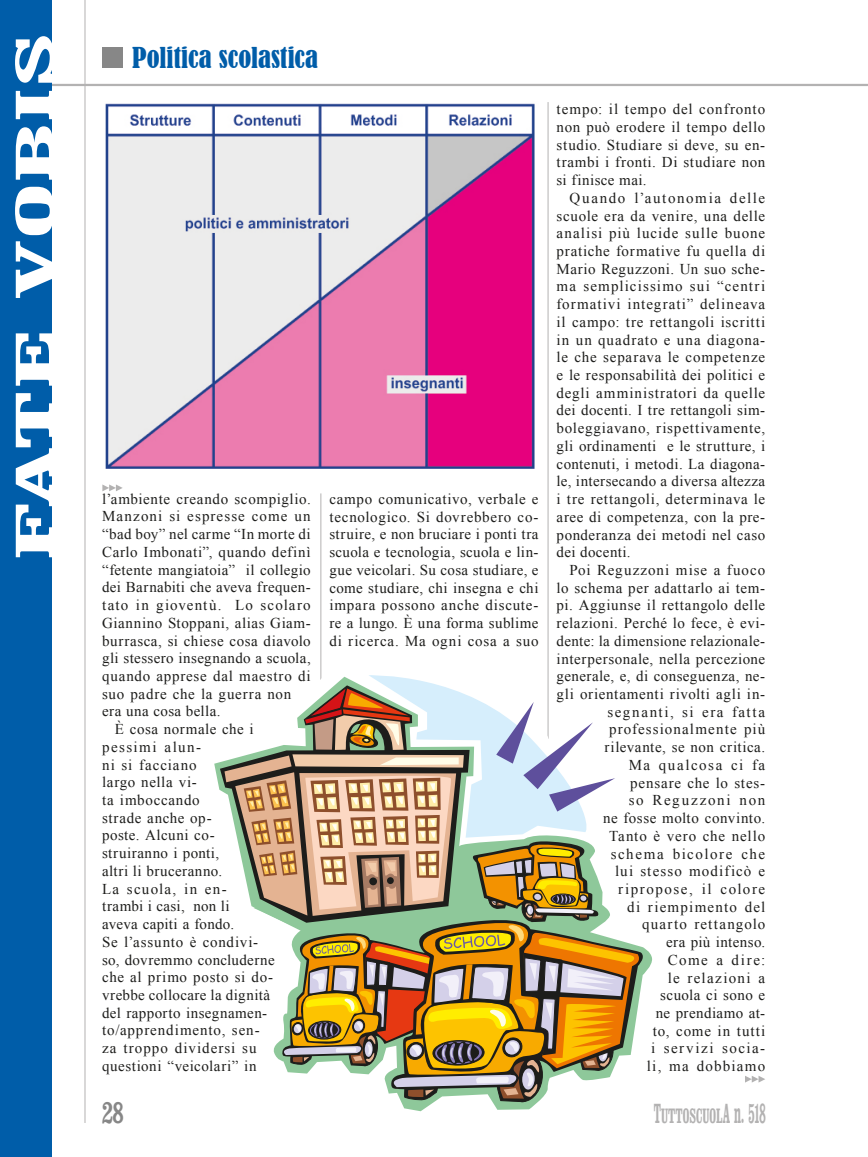
<style>
.page{position:relative;width:868px;height:1157px;background:#fff}
.page>*{position:absolute;margin:0;border:0;box-sizing:border-box;transform-origin:0 0}
.t1{font:700 condensed 54px "Clarendon";color:#fff;scale:2.13 1}
.t2{font:700 condensed 30px "Clarendon";color:#878787;scale:.8 1}
.t3{font:condensed 27px "Bernard";color:#005da9}
.t4{font:700 condensed 21px "Clarendon";letter-spacing:-.015em;color:#b3b2b2;scale:.67 1}
.t5{font:15px/17.7px "Times New Roman";letter-spacing:.045em;color:#1d1d1b;text-align:justify}
.t6{font:15px "Times New Roman";letter-spacing:.025em;color:#1d1d1b}
.t7{font:15px "Times New Roman";letter-spacing:.105em;color:#1d1d1b}
.t8{font:15px "Times New Roman";letter-spacing:.065em;color:#1d1d1b}
.t9{font:15px "Times New Roman";letter-spacing:.02em;color:#1d1d1b}
.t10{font:15px "Times New Roman";letter-spacing:.08em;color:#1d1d1b}
.t11{font:15px "Times New Roman";letter-spacing:.075em;color:#1d1d1b}
.t12{font:15px "Times New Roman";letter-spacing:.07em;color:#1d1d1b}
.t13{font:15px "Times New Roman";letter-spacing:.085em;color:#1d1d1b}
.t14{font:15px "Times New Roman";letter-spacing:.015em;color:#1d1d1b}
.t15{font:15px "Times New Roman";letter-spacing:.095em;color:#1d1d1b}
.t16{font:15px "Times New Roman";letter-spacing:.1em;color:#1d1d1b}
.s1{font-size:27.9px}
</style>
<div class="page">
<hr style="left:547px;top:102px;width:1px;height:969px;background:#b3b2b2">
<hr style="left:0;top:84px;width:867px;height:2px;background:#b3b2b2">
<div style="left:102px;top:47px;width:21px;height:21px;background:#878787"></div>
<hr style="left:85px;top:0;width:1px;height:1123px;background:#b3b2b2">
<hr style="left:320px;top:493px;width:1px;height:578px;background:#b3b2b2">
<img style="left:105px;top:103px;width:430px;height:365px">
<svg style="left:745px;top:1076px;width:20px;height:6px"></svg>
<svg style="left:320px;top:663px;width:333px;height:449px"></svg>
<svg style="left:220px;top:671px;width:168px;height:414px"></svg>
<div style="left:0;top:0;width:52px;height:1157px;background:#005da9"></div>
<svg style="left:102px;top:484px;width:21px;height:7px"></svg>
<p class="t1" style="left:2px;top:560px;width:245px;rotate:-90deg">FATE VOBIS</p>
<h3 class="t3" style="left:132px;top:41px;width:187px">Politica scolastica</h3>
<p class="t5" style="left:102px;top:489px;width:210px">l’ambiente creando scompiglio.</p>
<p class="t12" style="left:102px;top:506px;width:210px">Manzoni si espresse come un</p>
<p class="t6" style="left:102px;top:524px;width:210px">“bad boy” nel carme “In morte di</p>
<p class="t5" style="left:102px;top:543px;width:210px">Carlo Imbonati”, quando definì</p>
<p class="t6" style="left:102px;top:559px;width:210px">“fetente mangiatoia” il collegio</p>
<p class="t9" style="left:102px;top:577px;width:210px">dei Barnabiti che aveva frequen-</p>
<p class="t10" style="left:102px;top:595px;width:210px">tato in gioventù. Lo scolaro</p>
<p class="t5" style="left:102px;top:613px;width:210px">Giannino Stoppani, alias Giam-</p>
<p class="t5" style="left:102px;top:631px;width:210px">burrasca, si chiese cosa diavolo</p>
<p class="t6" style="left:102px;top:648px;width:210px">gli stessero insegnando a scuola,</p>
<p class="t5" style="left:102px;top:667px;width:210px">quando apprese dal maestro di</p>
<p class="t5" style="left:102px;top:684px;width:190px">suo padre che la guerra non</p>
<p class="t6" style="left:102px;top:701px;width:120px">era una cosa bella.</p>
<p class="t5" style="left:115px;top:720px;width:140px">È cosa normale che i</p>
<p class="t15" style="left:102px;top:736px;width:101px">pessimi alun-</p>
<p class="t5" style="left:102px;top:755px;width:96px">ni si facciano</p>
<p class="t5" style="left:102px;top:773px;width:96px">largo nella vi-</p>
<p class="t5" style="left:102px;top:791px;width:99px">ta imboccando</p>
<p class="t5" style="left:102px;top:808px;width:111px">strade anche op-</p>
<p class="t5" style="left:102px;top:826px;width:114px">poste. Alcuni co-</p>
<p class="t5" style="left:102px;top:844px;width:118px">struiranno i ponti,</p>
<p class="t5" style="left:102px;top:861px;width:121px">altri li bruceranno.</p>
<p class="t13" style="left:102px;top:878px;width:126px">La scuola, in en-</p>
<p class="t9" style="left:102px;top:896px;width:129px">trambi i casi, non li</p>
<p class="t14" style="left:102px;top:914px;width:133px">aveva capiti a fondo.</p>
<p class="t5" style="left:102px;top:932px;width:158px">Se l’assunto è condivi-</p>
<p class="t9" style="left:102px;top:949px;width:174px">so, dovremmo concluderne</p>
<p class="t5" style="left:102px;top:968px;width:173px">che al primo posto si do-</p>
<p class="t6" style="left:102px;top:984px;width:169px">vrebbe collocare la dignità</p>
<p class="t5" style="left:102px;top:1003px;width:167px">del rapporto insegnamen-</p>
<p class="t5" style="left:102px;top:1021px;width:159px">to/apprendimento, sen-</p>
<p class="t12" style="left:102px;top:1038px;width:156px">za troppo dividersi su</p>
<p class="t5" style="left:102px;top:1056px;width:156px">questioni “veicolari” in</p>
<p class="t5" style="left:329px;top:490px;width:211px">campo comunicativo, verbale e tecnologico. Si dovrebbero co&shy;struire, e non bruciare i ponti tra scuola e tecnologia, scuola e lin&shy;gue veicolari. Su cosa studiare, e come studiare, chi insegna e chi impara possono anche discute&shy;re a lungo. È una forma sublime di ricerca. Ma ogni cosa a suo</p>
<p class="t8" style="left:556px;top:99px;width:210px">tempo: il tempo del confronto</p>
<p class="t5" style="left:556px;top:118px;width:210px">non può erodere il tempo dello</p>
<p class="t5" style="left:556px;top:135px;width:210px">studio. Studiare si deve, su en-</p>
<p class="t5" style="left:556px;top:153px;width:210px">trambi i fronti. Di studiare non</p>
<p class="t6" style="left:556px;top:170px;width:91px">si finisce mai.</p>
<p class="t7" style="left:569px;top:188px;width:197px">Quando l’autonomia delle</p>
<p class="t5" style="left:556px;top:206px;width:210px">scuole era da venire, una delle</p>
<p class="t8" style="left:556px;top:223px;width:210px">analisi più lucide sulle buone</p>
<p class="t5" style="left:556px;top:242px;width:210px">pratiche formative fu quella di</p>
<p class="t5" style="left:556px;top:259px;width:210px">Mario Reguzzoni. Un suo sche-</p>
<p class="t11" style="left:556px;top:276px;width:210px">ma semplicissimo sui “centri</p>
<p class="t8" style="left:556px;top:294px;width:210px">formativi integrati” delineava</p>
<p class="t5" style="left:556px;top:313px;width:210px">il campo: tre rettangoli iscritti</p>
<p class="t5" style="left:556px;top:330px;width:210px">in un quadrato e una diagona-</p>
<p class="t5" style="left:556px;top:348px;width:210px">le che separava le competenze</p>
<p class="t5" style="left:556px;top:366px;width:210px">e le responsabilità dei politici e</p>
<p class="t5" style="left:556px;top:383px;width:210px">degli amministratori da quelle</p>
<p class="t6" style="left:556px;top:400px;width:210px">dei docenti. I tre rettangoli sim-</p>
<p class="t5" style="left:556px;top:419px;width:210px">boleggiavano, rispettivamente,</p>
<p class="t5" style="left:556px;top:437px;width:210px">gli ordinamenti e le strutture, i</p>
<p class="t6" style="left:556px;top:453px;width:210px">contenuti, i metodi. La diagona-</p>
<p class="t6" style="left:556px;top:471px;width:210px">le, intersecando a diversa altezza</p>
<p class="t5" style="left:556px;top:490px;width:210px">i tre rettangoli, determinava le</p>
<p class="t5" style="left:556px;top:507px;width:210px">aree di competenza, con la pre-</p>
<p class="t5" style="left:556px;top:525px;width:210px">ponderanza dei metodi nel caso</p>
<p class="t9" style="left:556px;top:542px;width:75px">dei docenti.</p>
<p class="t8" style="left:569px;top:560px;width:197px">Poi Reguzzoni mise a fuoco</p>
<p class="t5" style="left:556px;top:578px;width:210px">lo schema per adattarlo ai tem-</p>
<p class="t5" style="left:556px;top:596px;width:210px">pi. Aggiunse il rettangolo delle</p>
<p class="t5" style="left:556px;top:614px;width:210px">relazioni. Perché lo fece, è evi-</p>
<p class="t9" style="left:556px;top:630px;width:210px">dente: la dimensione relazionale-</p>
<p class="t5" style="left:556px;top:649px;width:210px">interpersonale, nella percezione</p>
<p class="t5" style="left:556px;top:667px;width:210px">generale, e, di conseguenza, ne-</p>
<p class="t5" style="left:556px;top:685px;width:210px">gli orientamenti rivolti agli in-</p>
<p class="t7" style="left:607px;top:701px;width:159px">segnanti, si era fatta</p>
<p class="t11" style="left:609px;top:719px;width:157px">professionalmente più</p>
<p class="t5" style="left:604px;top:738px;width:162px">rilevante, se non critica.</p>
<p class="t7" style="left:628px;top:755px;width:138px">Ma qualcosa ci fa</p>
<p class="t5" style="left:630px;top:773px;width:136px">pensare che lo stes-</p>
<p class="t7" style="left:628px;top:790px;width:138px">so Reguzzoni non</p>
<p class="t5" style="left:603px;top:809px;width:163px">ne fosse molto convinto.</p>
<p class="t5" style="left:609px;top:826px;width:158px">Tanto è vero che nello</p>
<p class="t7" style="left:610px;top:843px;width:156px">schema bicolore che</p>
<p class="t11" style="left:615px;top:861px;width:152px">lui stesso modificò e</p>
<p class="t7" style="left:618px;top:879px;width:148px">ripropose, il colore</p>
<p class="t10" style="left:627px;top:896px;width:139px">di riempimento del</p>
<p class="t10" style="left:642px;top:914px;width:124px">quarto rettangolo</p>
<p class="t5" style="left:666px;top:933px;width:100px">era più intenso.</p>
<p class="t16" style="left:667px;top:949px;width:99px">Come a dire:</p>
<p class="t13" style="left:667px;top:967px;width:99px">le relazioni a</p>
<p class="t5" style="left:660px;top:986px;width:106px">scuola ci sono e</p>
<p class="t6" style="left:655px;top:1003px;width:111px">ne prendiamo at-</p>
<p class="t8" style="left:652px;top:1020px;width:114px">to, come in tutti</p>
<p class="t7" style="left:651px;top:1038px;width:115px">i servizi socia-</p>
<p class="t10" style="left:646px;top:1056px;width:120px">li, ma dobbiamo</p>
<p class="t2" style="left:102px;top:1094px;width:28px">28</p>
<p class="t4" style="left:654px;top:1103px;width:168px"><span class="s1">T</span>UTTOSCUOL<span class="s1">A N. 518</span></p>
</div>
